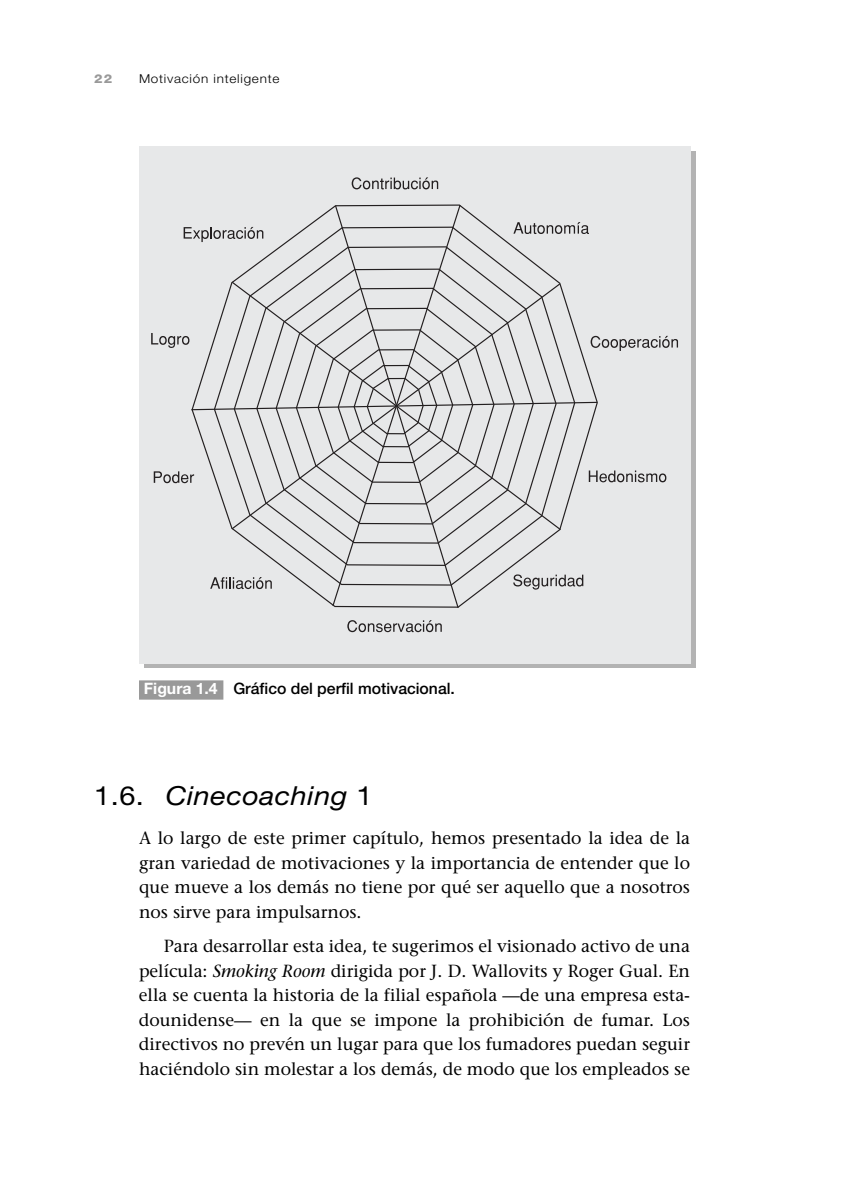
<style>
.page{position:relative;width:844px;height:1191px;background:#fff}
.page>*{position:absolute;margin:0;border:0;box-sizing:border-box;transform-origin:0 0}
.t1{font:italic 26.25px "Helvetica Neue";letter-spacing:.015em;color:#000;scale:1.1 1}
.t2{font:17.5px/24.5px "Stone Serif";color:#000;text-align:justify}
.t3{font:500 15.75px "Helvetica Neue";color:#000}
.t4{font:300 12.25px "Helvetica Neue";letter-spacing:.055em;color:#000;scale:1.1 1}
.t5{font:800 12.25px "Helvetica Neue";color:#999;scale:1.1 1}
.s1{font-weight:700;color:#fff}
.s2{font-style:normal}
.s3{font-style:normal;color:#fff}
.s4{font-style:italic}
</style>
<div class="page">
<div style="left:139px;top:146px;width:551px;height:517px;background:#e7e8e9"></div>
<svg style="left:223px;top:226px;width:345px;height:360px"></svg>
<svg style="left:233px;top:246px;width:324px;height:320px"></svg>
<svg style="left:255px;top:268px;width:279px;height:276px"></svg>
<svg style="left:331px;top:204px;width:130px;height:403px"></svg>
<svg style="left:230px;top:282px;width:331px;height:248px"></svg>
<svg style="left:183px;top:227px;width:80px;height:15px"></svg>
<svg style="left:210px;top:577px;width:62px;height:12px"></svg>
<svg style="left:347px;top:620px;width:94px;height:12px"></svg>
<svg style="left:513px;top:574px;width:70px;height:15px"></svg>
<svg style="left:151px;top:307px;width:526px;height:198px"></svg>
<svg style="left:513px;top:222px;width:76px;height:12px"></svg>
<svg style="left:351px;top:177px;width:87px;height:12px"></svg>
<div style="left:139px;top:680px;width:84px;height:19px;background:#999"></div>
<p class="t5" style="left:94px;top:74px;width:18px">22</p>
<p class="t4" style="left:139px;top:74px;width:129px">Motivación inteligente</p>
<p class="t3" style="left:144px;top:683px;width:312px"><span class="s1">Figura 1.4</span> Gráfico del perfil motivacional.</p>
<h1 class="t1" style="left:94px;top:786px;width:254px"><span class="s2">1.6.</span><span class="s3">N</span>Cinecoaching <span class="s2">1</span></h1>
<p class="t2" style="left:139px;top:828px;width:552px">A lo largo de este primer capítulo, hemos presentado la idea de la gran variedad de motivaciones y la importancia de entender que lo que mueve a los demás no tiene por qué ser aquello que a nosotros nos sirve para impulsarnos.</p>
<p class="t2" style="left:139px;top:936px;width:552px;text-indent:25px">Para desarrollar esta idea, te sugerimos el visionado activo de una película: <span class="s4">Smoking Room</span> dirigida por J. D. Wallovits y Roger Gual. En ella se cuenta la historia de la filial española —de una empresa esta&shy;dounidense— en la que se impone la prohibición de fumar. Los directivos no prevén un lugar para que los fumadores puedan seguir haciéndolo sin molestar a los demás, de modo que los empleados se</p>
</div>
